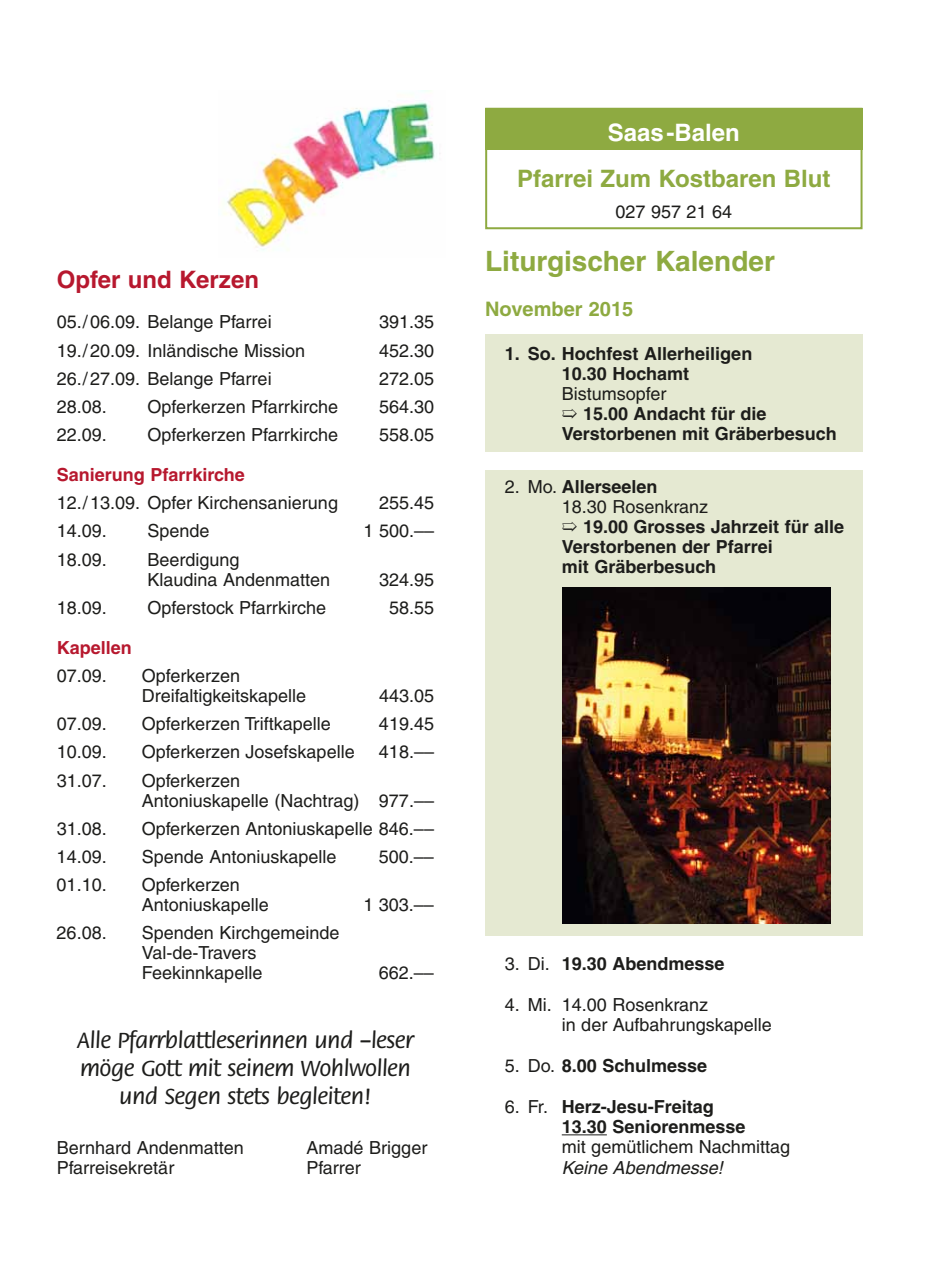
<style>
.page{position:relative;width:942px;height:1276px;background:#fff}
.page>*{position:absolute;margin:0;border:0;box-sizing:border-box;transform-origin:0 0}
.t1{font:700 28px "Helvetica";color:#8eaa41}
.t2{font:500 24px/28px "Flora";letter-spacing:-.02em;color:#1d1d1b;text-align:center}
.t3{font:700 24px "Helvetica";color:#8eaa41}
.t4{font:700 24px "Helvetica";color:#b7182e}
.t5{font:700 24px "Helvetica";color:#fff}
.t6{font:700 20px "Helvetica";color:#8eaa41}
.t7{font:18px/20px "Helvetica";color:#1d1d1b}
.t8{font:700 18px/20px "Helvetica";color:#1d1d1b}
.t9{font:700 18px "Helvetica";color:#b7182e}
.t10{font:italic 18px "Helvetica";color:#1d1d1b}
.s1{font-weight:700}
.s2{font-weight:400}
</style>
<div class="page">
<hr style="left:561px;top:1134px;width:45px;height:1px;background:#1d1d1b">
<div style="left:485px;top:108px;width:377px;height:121px;border:2px solid #8eaa41"></div>
<div style="left:485px;top:108px;width:377px;height:42px;background:#8eaa41"></div>
<div style="left:485px;top:334px;width:377px;height:118px;background:#e5e9d2"></div>
<div style="left:485px;top:471px;width:377px;height:464px;background:#e5e9d2"></div>
<img style="left:223px;top:102px;width:217px;height:149px">
<img style="left:562px;top:587px;width:268px;height:336px">
<h2 class="t4" style="left:57px;top:265px;width:204px">Opfer und Kerzen</h2>
<p class="t7" style="left:57px;top:312px;width:216px">05./06.09. Belange Pfarrei</p>
<p class="t7" style="left:379px;top:312px;width:57px">391.35</p>
<p class="t7" style="left:57px;top:340px;width:250px">19./20.09. Inländische Mission</p>
<p class="t7" style="left:379px;top:340px;width:57px">452.30</p>
<p class="t7" style="left:57px;top:368px;width:216px">26./27.09. Belange Pfarrei</p>
<p class="t7" style="left:379px;top:368px;width:57px">272.05</p>
<p class="t7" style="left:57px;top:396px;width:52px">28.08.</p>
<p class="t7" style="left:147px;top:396px;width:192px">Opferkerzen Pfarrkirche</p>
<p class="t7" style="left:379px;top:396px;width:57px">564.30</p>
<p class="t7" style="left:57px;top:424px;width:52px">22.09.</p>
<p class="t7" style="left:147px;top:424px;width:192px">Opferkerzen Pfarrkirche</p>
<p class="t7" style="left:379px;top:424px;width:57px">558.05</p>
<p class="t9" style="left:57px;top:464px;width:190px">Sanierung Pfarrkirche</p>
<p class="t7" style="left:57px;top:493px;width:283px">12./13.09. Opfer Kirchensanierung</p>
<p class="t7" style="left:379px;top:493px;width:57px">255.45</p>
<p class="t7" style="left:57px;top:521px;width:52px">14.09.</p>
<p class="t7" style="left:147px;top:521px;width:64px">Spende</p>
<p class="t7" style="left:363px;top:521px;width:72px">1 500.––</p>
<p class="t7" style="left:57px;top:549px;width:52px">18.09.</p>
<p class="t7" style="left:147px;top:549px;width:184px">Beerdigung<br>Klaudina Andenmatten</p>
<p class="t7" style="left:379px;top:569px;width:57px">324.95</p>
<p class="t7" style="left:57px;top:597px;width:52px">18.09.</p>
<p class="t7" style="left:147px;top:597px;width:180px">Opferstock Pfarrkirche</p>
<p class="t7" style="left:389px;top:597px;width:47px">58.55</p>
<p class="t9" style="left:57px;top:636px;width:77px">Kapellen</p>
<p class="t7" style="left:57px;top:665px;width:52px">07.09.</p>
<p class="t7" style="left:142px;top:665px;width:166px">Opferkerzen<br>Dreifaltigkeitskapelle</p>
<p class="t7" style="left:379px;top:686px;width:57px">443.05</p>
<p class="t7" style="left:57px;top:714px;width:52px">07.09.</p>
<p class="t7" style="left:142px;top:714px;width:190px">Opferkerzen Triftkapelle</p>
<p class="t7" style="left:379px;top:714px;width:57px">419.45</p>
<p class="t7" style="left:57px;top:742px;width:52px">10.09.</p>
<p class="t7" style="left:142px;top:742px;width:214px">Opferkerzen Josefskapelle</p>
<p class="t7" style="left:379px;top:742px;width:57px">418.––</p>
<p class="t7" style="left:57px;top:770px;width:52px">31.07.</p>
<p class="t7" style="left:142px;top:770px;width:293px">Opferkerzen<br>Antoniuskapelle (Nachtrag) 977.––</p>
<p class="t7" style="left:57px;top:818px;width:52px">31.08.</p>
<p class="t7" style="left:142px;top:818px;width:293px">Opferkerzen Antoniuskapelle 846.––</p>
<p class="t7" style="left:57px;top:846px;width:52px">14.09.</p>
<p class="t7" style="left:142px;top:846px;width:196px">Spende Antoniuskapelle</p>
<p class="t7" style="left:379px;top:846px;width:57px">500.––</p>
<p class="t7" style="left:57px;top:874px;width:52px">01.10.</p>
<p class="t7" style="left:142px;top:874px;width:129px">Opferkerzen<br>Antoniuskapelle</p>
<p class="t7" style="left:363px;top:894px;width:72px">1 303.––</p>
<p class="t7" style="left:57px;top:923px;width:52px">26.08.</p>
<p class="t7" style="left:142px;top:923px;width:199px">Spenden Kirchgemeinde<br>Val-de-Travers<br>Feekinnkapelle</p>
<p class="t7" style="left:379px;top:963px;width:57px">662.––</p>
<h2 class="t2" style="left:77px;top:1026px;width:338px">Alle Pfarrblattleserinnen und –leser möge Gott mit seinem Wohlwollen und Segen stets begleiten!</h2>
<p class="t7" style="left:57px;top:1137px;width:189px">Bernhard Andenmatten</p>
<p class="t7" style="left:306px;top:1137px;width:122px">Amadé Brigger</p>
<p class="t7" style="left:57px;top:1157px;width:119px">Pfarreisekretär</p>
<p class="t7" style="left:306px;top:1157px;width:56px">Pfarrer</p>
<h2 class="t5" style="left:607px;top:118px;width:133px">Saas-Balen</h2>
<h2 class="t3" style="left:517px;top:164px;width:315px">Pfarrei Zum Kostbaren Blut</h2>
<p class="t7" style="left:615px;top:202px;width:118px">027 957 21 64</p>
<h1 class="t1" style="left:485px;top:244px;width:291px">Liturgischer Kalender</h1>
<p class="t6" style="left:485px;top:297px;width:149px">November 2015</p>
<p class="t8" style="left:504px;top:344px;width:249px;text-align:center">1. So. Hochfest Allerheiligen<br>10.30 Hochamt</p>
<p class="t7" style="left:561px;top:384px;width:106px">Bistumsopfer</p>
<p class="t8" style="left:561px;top:404px;width:276px;text-indent:21px">15.00 Andacht für die<br>Verstorbenen mit Gräberbesuch</p>
<p class="t7" style="left:561px;top:477px;width:148px;text-indent:-57px">2. Mo. <span class="s1">Allerseelen<br></span>18.30 Rosenkranz</p>
<p class="t8" style="left:561px;top:516px;width:284px;text-indent:21px">19.00 Grosses Jahrzeit für alle<br>Verstorbenen der Pfarrei<br>mit Gräberbesuch</p>
<p class="t8" style="left:504px;top:953px;width:221px"><span class="s2">3. Di.</span> 19.30 Abendmesse</p>
<p class="t7" style="left:561px;top:994px;width:211px;text-indent:-57px">4. Mi. 14.00 Rosenkranz<br>in der Aufbahrungskapelle</p>
<p class="t8" style="left:504px;top:1055px;width:204px"><span class="s2">5. Do.</span> 8.00 Schulmesse</p>
<p class="t8" style="left:561px;top:1095px;width:185px;text-indent:-57px"><span class="s2">6. Fr.</span> Herz-Jesu-Freitag<br>13.30 Seniorenmesse</p>
<p class="t7" style="left:561px;top:1137px;width:230px">mit gemütlichem Nachmittag</p>
<p class="t10" style="left:561px;top:1157px;width:162px">Keine Abendmesse!</p>
</div>
